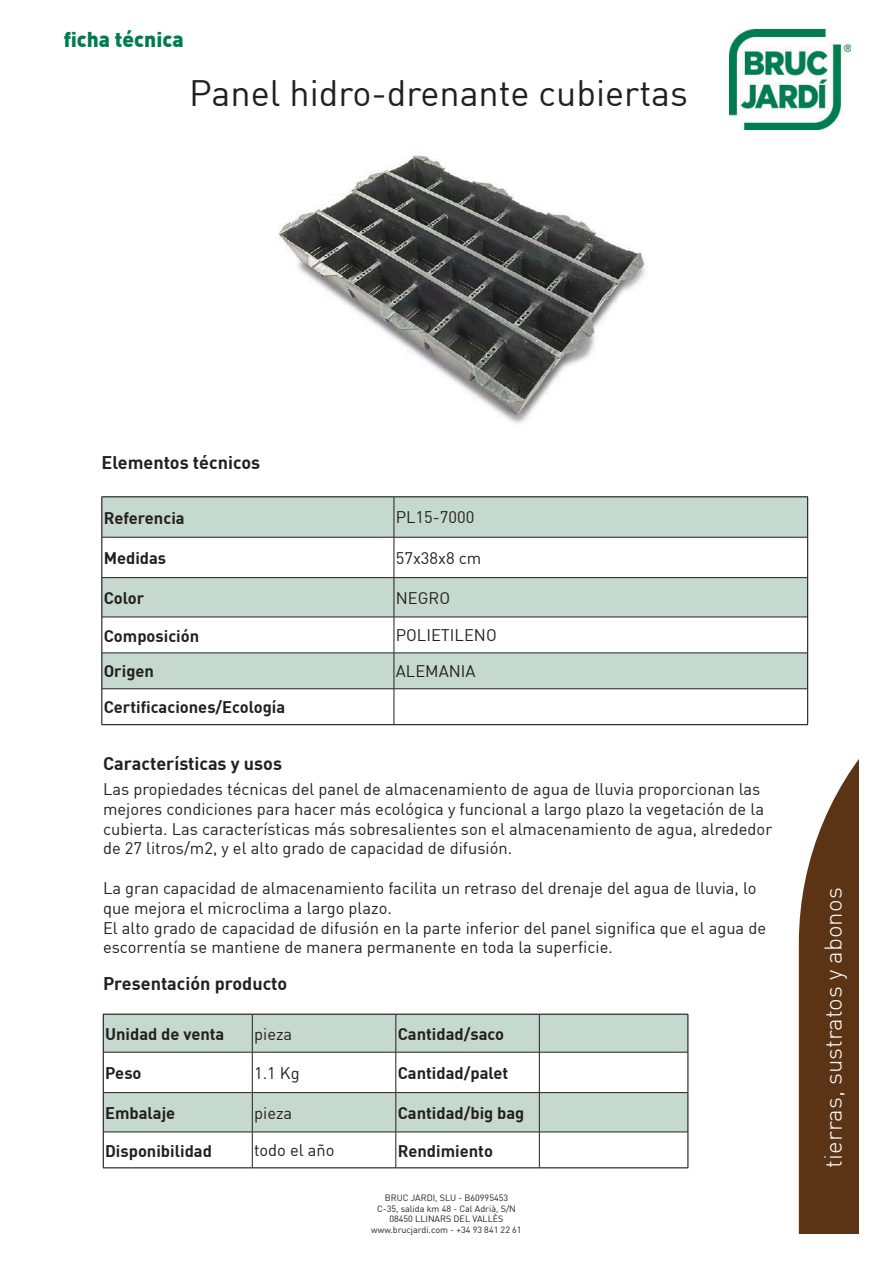
<style>
.page{position:relative;width:893px;height:1263px;background:#fff}
.page>*{position:absolute;margin:0;border:0;box-sizing:border-box;transform-origin:0 0}
.t1{font:36px "DIN";color:#231f20}
.t2{font:300 24px "DIN";color:#fff}
.t3{font:900 21px "DIN";color:#007c53}
.t4{font:700 18px "DIN";color:#231f20}
.t5{font:16.5px/19.8px "DIN";color:#231f20}
.t6{font:700 16.5px "DIN";color:#231f20}
.t7{font:9px/10.8px "DIN";color:#231f20;text-align:center}
</style>
<div class="page">
<svg style="left:799px;top:760px;width:59px;height:473px;background:#6f4d31"></svg>
<img style="left:729px;top:30px;width:121px;height:100px">
<img style="left:278px;top:154px;width:367px;height:269px">
<svg style="left:104px;top:1015px;width:584px;height:117px;fill:#c6d9cf"></svg>
<hr style="left:103px;top:1014px;width:149px;height:1px;background:#000">
<hr style="left:103px;top:1014px;width:1px;height:38px;background:#000">
<hr style="left:252px;top:1014px;width:144px;height:1px;background:#000">
<hr style="left:396px;top:1014px;width:143px;height:1px;background:#000">
<hr style="left:539px;top:1014px;width:149px;height:1px;background:#000">
<hr style="left:688px;top:1014px;width:1px;height:38px;background:#000">
<hr style="left:103px;top:1052px;width:1px;height:40px;background:#000">
<hr style="left:688px;top:1052px;width:1px;height:40px;background:#000">
<hr style="left:103px;top:1092px;width:1px;height:40px;background:#000">
<hr style="left:688px;top:1092px;width:1px;height:40px;background:#000">
<hr style="left:103px;top:1132px;width:1px;height:35px;background:#000">
<hr style="left:688px;top:1132px;width:1px;height:35px;background:#000">
<hr style="left:103px;top:1167px;width:149px;height:1px;background:#000">
<hr style="left:252px;top:1167px;width:144px;height:1px;background:#000">
<hr style="left:396px;top:1167px;width:143px;height:1px;background:#000">
<hr style="left:539px;top:1167px;width:149px;height:1px;background:#000">
<hr style="left:252px;top:1014px;width:1px;height:38px;background:#231f20">
<hr style="left:396px;top:1014px;width:1px;height:38px;background:#231f20">
<hr style="left:539px;top:1014px;width:1px;height:38px;background:#231f20">
<hr style="left:103px;top:1052px;width:149px;height:1px;background:#231f20">
<hr style="left:252px;top:1052px;width:144px;height:1px;background:#231f20">
<hr style="left:252px;top:1052px;width:1px;height:40px;background:#231f20">
<hr style="left:396px;top:1052px;width:143px;height:1px;background:#231f20">
<hr style="left:396px;top:1052px;width:1px;height:40px;background:#231f20">
<hr style="left:539px;top:1052px;width:149px;height:1px;background:#231f20">
<hr style="left:539px;top:1052px;width:1px;height:40px;background:#231f20">
<hr style="left:103px;top:1092px;width:149px;height:1px;background:#231f20">
<hr style="left:252px;top:1092px;width:144px;height:1px;background:#231f20">
<hr style="left:252px;top:1093px;width:1px;height:39px;background:#231f20">
<hr style="left:396px;top:1092px;width:143px;height:1px;background:#231f20">
<hr style="left:396px;top:1093px;width:1px;height:39px;background:#231f20">
<hr style="left:539px;top:1092px;width:149px;height:1px;background:#231f20">
<hr style="left:539px;top:1093px;width:1px;height:39px;background:#231f20">
<hr style="left:103px;top:1132px;width:149px;height:1px;background:#231f20">
<hr style="left:252px;top:1132px;width:144px;height:1px;background:#231f20">
<hr style="left:252px;top:1132px;width:1px;height:35px;background:#231f20">
<hr style="left:396px;top:1132px;width:143px;height:1px;background:#231f20">
<hr style="left:396px;top:1132px;width:1px;height:35px;background:#231f20">
<hr style="left:539px;top:1132px;width:149px;height:1px;background:#231f20">
<hr style="left:539px;top:1132px;width:1px;height:35px;background:#231f20">
<svg style="left:103px;top:498px;width:704px;height:190px;fill:#c6d9cf"></svg>
<hr style="left:102px;top:497px;width:292px;height:1px;background:#000">
<hr style="left:102px;top:497px;width:1px;height:40px;background:#000">
<hr style="left:394px;top:497px;width:414px;height:1px;background:#000">
<hr style="left:807px;top:497px;width:1px;height:40px;background:#000">
<hr style="left:102px;top:537px;width:1px;height:41px;background:#000">
<hr style="left:807px;top:537px;width:1px;height:41px;background:#000">
<hr style="left:102px;top:578px;width:1px;height:39px;background:#000">
<hr style="left:807px;top:578px;width:1px;height:39px;background:#000">
<hr style="left:102px;top:617px;width:1px;height:36px;background:#000">
<hr style="left:807px;top:617px;width:1px;height:36px;background:#000">
<hr style="left:102px;top:653px;width:1px;height:36px;background:#000">
<hr style="left:807px;top:653px;width:1px;height:36px;background:#000">
<hr style="left:102px;top:689px;width:1px;height:35px;background:#000">
<hr style="left:807px;top:689px;width:1px;height:35px;background:#000">
<hr style="left:102px;top:724px;width:292px;height:1px;background:#000">
<hr style="left:394px;top:724px;width:414px;height:1px;background:#000">
<hr style="left:394px;top:497px;width:1px;height:40px;background:#231f20">
<hr style="left:102px;top:537px;width:292px;height:1px;background:#231f20">
<hr style="left:394px;top:537px;width:413px;height:1px;background:#231f20">
<hr style="left:394px;top:537px;width:1px;height:40px;background:#231f20">
<hr style="left:102px;top:577px;width:292px;height:1px;background:#231f20">
<hr style="left:394px;top:577px;width:413px;height:1px;background:#231f20">
<hr style="left:394px;top:578px;width:1px;height:39px;background:#231f20">
<hr style="left:102px;top:617px;width:292px;height:1px;background:#231f20">
<hr style="left:394px;top:617px;width:413px;height:1px;background:#231f20">
<hr style="left:394px;top:617px;width:1px;height:36px;background:#231f20">
<hr style="left:102px;top:653px;width:292px;height:1px;background:#231f20">
<hr style="left:394px;top:653px;width:413px;height:1px;background:#231f20">
<hr style="left:394px;top:653px;width:1px;height:35px;background:#231f20">
<hr style="left:102px;top:688px;width:292px;height:1px;background:#231f20">
<hr style="left:394px;top:688px;width:413px;height:1px;background:#231f20">
<hr style="left:394px;top:689px;width:1px;height:35px;background:#231f20">
<p class="t3" style="left:64px;top:29px;width:121px">ficha técnica</p>
<h1 class="t1" style="left:189px;top:77px;width:500px">Panel hidro-drenante cubiertas</h1>
<p class="t4" style="left:102px;top:454px;width:160px">Elementos técnicos</p>
<p class="t6" style="left:104px;top:510px;width:83px">Referencia</p>
<p class="t5" style="left:396px;top:509px;width:80px">PL15-7000</p>
<p class="t6" style="left:104px;top:550px;width:64px">Medidas</p>
<p class="t5" style="left:396px;top:549px;width:87px">57x38x8 cm</p>
<p class="t6" style="left:104px;top:590px;width:42px">Color</p>
<p class="t5" style="left:396px;top:589px;width:56px">NEGRO</p>
<p class="t6" style="left:104px;top:627px;width:97px">Composición</p>
<p class="t5" style="left:396px;top:627px;width:102px">POLIETILENO</p>
<p class="t6" style="left:104px;top:663px;width:52px">Origen</p>
<p class="t5" style="left:396px;top:662px;width:81px">ALEMANIA</p>
<p class="t6" style="left:104px;top:699px;width:183px">Certificaciones/Ecología</p>
<p class="t4" style="left:103px;top:755px;width:181px">Características y usos</p>
<p class="t5" style="left:103px;top:780px;width:671px">Las propiedades técnicas del panel de almacenamiento de agua de lluvia proporcionan las mejores condiciones para hacer más ecológica y funcional a largo plazo la vegetación de la cubierta. Las características más sobresalientes son el almacenamiento de agua, alrededor de 27 litros/m2, y el alto grado de capacidad de difusión.</p>
<p class="t5" style="left:103px;top:879px;width:665px">La gran capacidad de almacenamiento facilita un retraso del drenaje del agua de lluvia, lo que mejora el microclima a largo plazo.<br>El alto grado de capacidad de difusión en la parte inferior del panel significa que el agua de escorrentía se mantiene de manera permanente en toda la superficie.</p>
<p class="t4" style="left:103px;top:974px;width:186px">Presentación producto</p>
<p class="t6" style="left:105px;top:1026px;width:121px">Unidad de venta</p>
<p class="t5" style="left:254px;top:1025px;width:40px">pieza</p>
<p class="t6" style="left:398px;top:1026px;width:108px">Cantidad/saco</p>
<p class="t6" style="left:105px;top:1065px;width:38px">Peso</p>
<p class="t5" style="left:254px;top:1064px;width:47px">1.1 Kg</p>
<p class="t6" style="left:398px;top:1065px;width:112px">Cantidad/palet</p>
<p class="t6" style="left:105px;top:1105px;width:72px">Embalaje</p>
<p class="t5" style="left:254px;top:1104px;width:40px">pieza</p>
<p class="t6" style="left:398px;top:1105px;width:128px">Cantidad/big bag</p>
<p class="t6" style="left:105px;top:1142px;width:108px">Disponibilidad</p>
<p class="t5" style="left:254px;top:1141px;width:82px">todo el año</p>
<p class="t6" style="left:398px;top:1142px;width:97px">Rendimiento</p>
<p class="t7" style="left:371px;top:1193px;width:152px">BRUC JARDI, SLU - B60995453<br>C-35, salida km 48 - Cal Adrià, S/N<br>08450 LLINARS DEL VALLÈS www.brucjardi.com - +34 93 841 22 61</p>
<h2 class="t2" style="left:822px;top:1167px;width:281px;rotate:-90deg">tierras, sustratos y abonos</h2>
</div>
